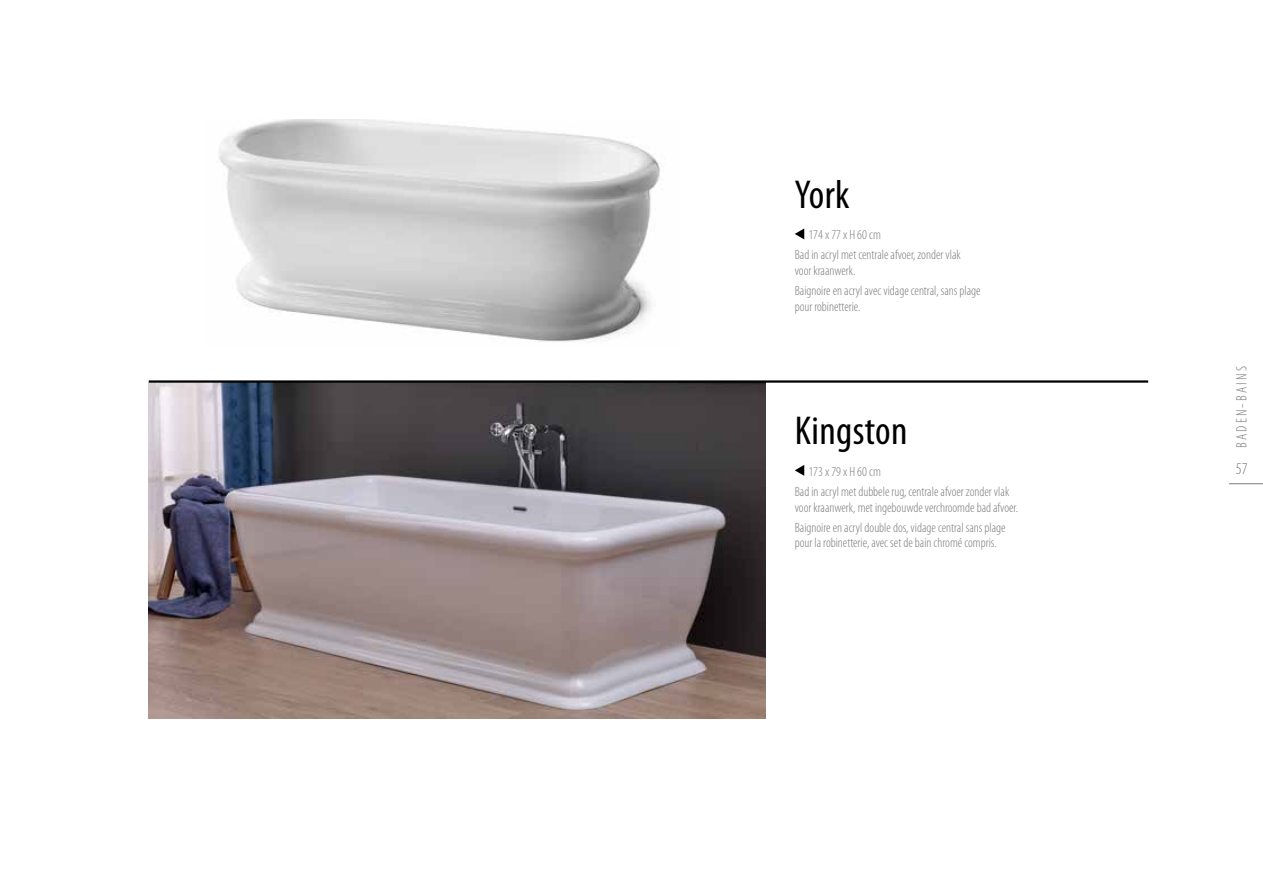
<style>
.page{position:relative;width:1263px;height:893px;background:#fff}
.page>*{position:absolute;margin:0;border:0;box-sizing:border-box;transform-origin:0 0}
.t1{font:condensed 40.5px "Myriad Pro";letter-spacing:.01em;color:#000}
.t2{font:300 condensed 16.5px "Myriad Pro";color:#7c7b7b}
.t3{font:300 condensed 15px "Myriad Pro";letter-spacing:.15em;color:#7c7b7b}
.t4{font:300 condensed 13.5px/20px "Myriad Pro";color:#7c7b7b}
</style>
<div class="page">
<hr style="left:1229px;top:483px;width:34px;height:1px;background:#7c7b7b">
<img style="left:149px;top:383px;width:616px;height:336px">
<img style="left:219px;top:120px;width:444px;height:222px">
<svg style="left:795px;top:228px;width:9px;height:11px"></svg>
<svg style="left:795px;top:465px;width:9px;height:11px"></svg>
<hr style="left:149px;top:380px;width:999px;height:3px;background:#000">
<h1 class="t1" style="left:795px;top:173px;width:56px">York</h1>
<p class="t4" style="left:795px;top:225px;width:168px;text-indent:14px">174 x 77 x H 60 cm<br>Bad in acryl met centrale afvoer, zonder vlak</p>
<p class="t4" style="left:795px;top:261px;width:187px">voor kraanwerk.<br>Baignoire en acryl avec vidage central, sans plage</p>
<p class="t4" style="left:795px;top:297px;width:67px">pour robinetterie.</p>
<h1 class="t1" style="left:795px;top:409px;width:114px">Kingston</h1>
<p class="t4" style="left:795px;top:462px;width:216px;text-indent:14px">173 x 79 x H 60 cm<br>Bad in acryl met dubbele rug, centrale afvoer zonder vlak</p>
<p class="t4" style="left:795px;top:497px;width:225px">voor kraanwerk, met ingebouwde verchroomde bad afvoer.<br>Baignoire en acryl double dos, vidage central sans plage</p>
<p class="t4" style="left:795px;top:533px;width:203px">pour la robinetterie, avec set de bain chromé compris.</p>
<p class="t3" style="left:1234px;top:448px;width:84px;rotate:-90deg">BADEN-BAINS</p>
<p class="t2" style="left:1236px;top:460px;width:13px">57</p>
</div>
